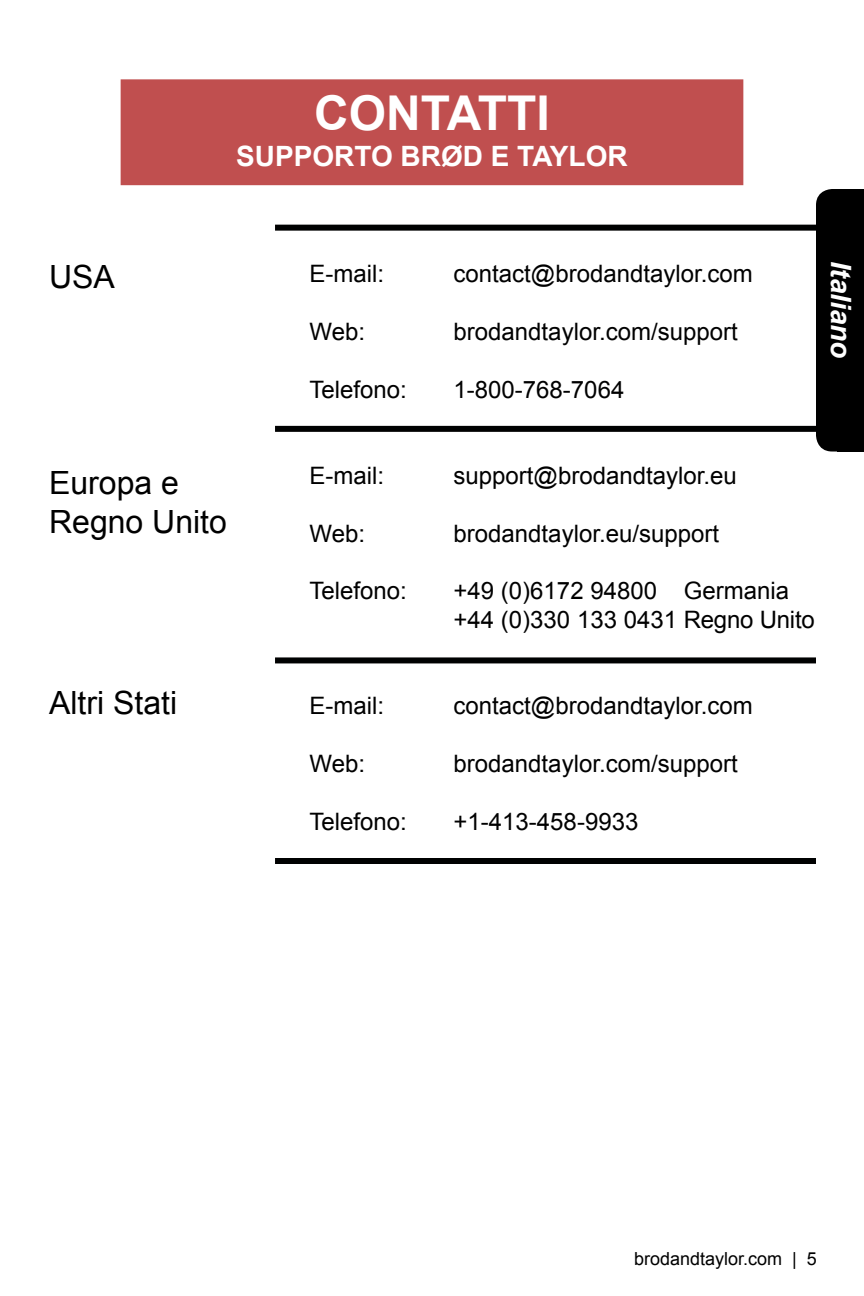
<style>
.page{position:relative;width:864px;height:1296px;background:#fff}
.page>*{position:absolute;margin:0;border:0;box-sizing:border-box;transform-origin:0 0}
.t1{font:700 48px "Arial";color:#fff}
.t2{font:32px/38.4px "Arial";color:#000}
.t3{font:700 28px "Arial";color:#fff}
.t4{font:italic 700 28px "Arial";color:#fff}
.t5{font:24px/28.8px "Arial";color:#000}
.t6{font:18px "Arial";color:#000}
</style>
<div class="page">
<div style="left:816px;top:189px;width:43px;height:263px;background:#000;border-radius:16px"></div>
<div style="left:837px;top:189px;width:27px;height:263px;background:#000"></div>
<div style="left:121px;top:79px;width:622px;height:106px;background:#c04f4f;border:2px solid #c04f4f"></div>
<div style="left:275px;top:426px;width:541px;height:6px;background:#000101"></div>
<div style="left:275px;top:225px;width:541px;height:6px;background:#000101"></div>
<div style="left:275px;top:657px;width:541px;height:6px;background:#000101"></div>
<div style="left:275px;top:858px;width:541px;height:6px;background:#000101"></div>
<h1 class="t1" style="left:314px;top:82px;width:237px">CONTATTI</h1>
<p class="t3" style="left:236px;top:138px;width:393px">SUPPORTO BRØD E TAYLOR</p>
<h2 class="t2" style="left:49px;top:258px;width:67px">USA</h2>
<p class="t5" style="left:310px;top:260px;width:76px">E-mail:</p>
<p class="t5" style="left:454px;top:260px;width:301px">contact@brodandtaylor.com</p>
<p class="t5" style="left:310px;top:317px;width:57px">Web:</p>
<p class="t5" style="left:454px;top:317px;width:286px">brodandtaylor.com/support</p>
<p class="t5" style="left:310px;top:375px;width:99px">Telefono:</p>
<p class="t5" style="left:454px;top:375px;width:172px">1-800-768-7064</p>
<p class="t4" style="left:859px;top:261px;width:100px;rotate:90deg">Italiano</p>
<h2 class="t2" style="left:49px;top:464px;width:179px">Europa e<br>Regno Unito</h2>
<p class="t5" style="left:310px;top:461px;width:76px">E-mail:</p>
<p class="t5" style="left:454px;top:461px;width:285px">support@brodandtaylor.eu</p>
<p class="t5" style="left:310px;top:519px;width:57px">Web:</p>
<p class="t5" style="left:454px;top:519px;width:267px">brodandtaylor.eu/support</p>
<p class="t5" style="left:310px;top:577px;width:99px">Telefono:</p>
<p class="t5" style="left:454px;top:577px;width:363px">+49 (0)6172 94800 Germania +44 (0)330 133 0431 Regno Unito</p>
<h2 class="t2" style="left:49px;top:684px;width:130px">Altri Stati</h2>
<p class="t5" style="left:310px;top:692px;width:76px">E-mail:</p>
<p class="t5" style="left:454px;top:692px;width:301px">contact@brodandtaylor.com</p>
<p class="t5" style="left:310px;top:749px;width:57px">Web:</p>
<p class="t5" style="left:454px;top:749px;width:286px">brodandtaylor.com/support</p>
<p class="t5" style="left:310px;top:807px;width:99px">Telefono:</p>
<p class="t5" style="left:454px;top:807px;width:186px">+1-413-458-9933</p>
<p class="t6" style="left:634px;top:1247px;width:184px">brodandtaylor.com | 5</p>
</div>
